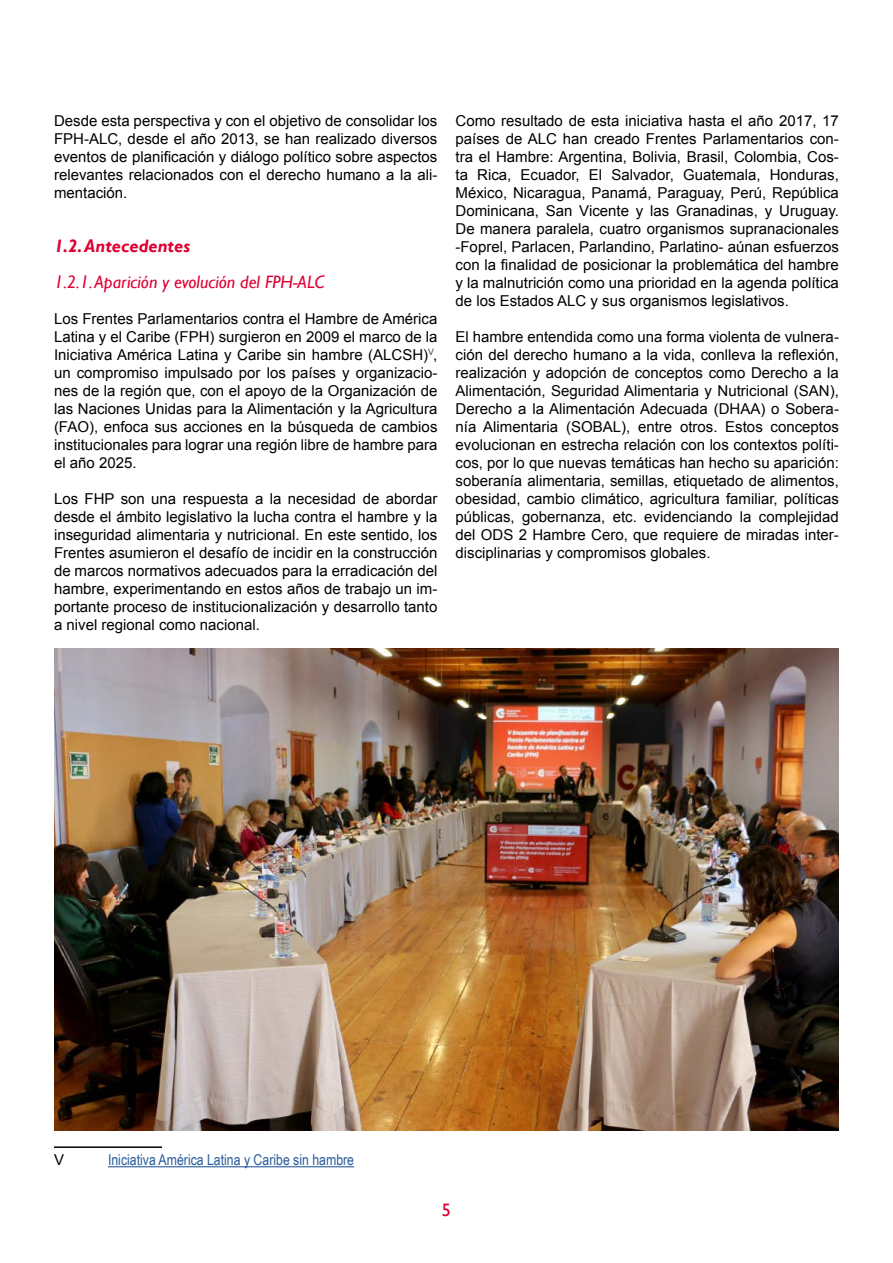
<style>
.page{position:relative;width:893px;height:1263px;background:#fff}
.page>*{position:absolute;margin:0;border:0;box-sizing:border-box;transform-origin:0 0}
.t1{font:italic 18px "Gill Sans";color:#de0032}
.t2{font:italic 700 18px "Gill Sans";color:#de0032}
.t3{font:18px "Gill Sans";color:#de0032}
.t4{font:15px/18px "Arial";color:#000;text-align:justify}
.t5{font:15px "Arial Narrow";color:#275b9b}
</style>
<div class="page">
<hr style="left:54px;top:1146px;width:108px;height:2px;background:#000">
<hr style="left:108px;top:1166px;width:246px;height:1px;background:#275b9b">
<img style="left:54px;top:648px;width:785px;height:482px">
<p class="t4" style="left:54px;top:112px;width:385px">Desde esta perspectiva y con el objetivo de consolidar los FPH-ALC, desde el año 2013, se han realizado diversos eventos de planificación y diálogo político sobre aspectos relevantes relacionados con el derecho humano a la ali&shy;mentación.</p>
<p class="t2" style="left:54px;top:235px;width:138px">1.2. Antecedentes</p>
<p class="t1" style="left:54px;top:271px;width:272px">1.2.1. Aparición y evolución del FPH-ALC</p>
<p class="t4" style="left:54px;top:310px;width:385px">Los Frentes Parlamentarios contra el Hambre de América Latina y el Caribe (FPH) surgieron en 2009 el marco de la Iniciativa América Latina y Caribe sin hambre (ALCSH)<sup>V</sup>, un compromiso impulsado por los países y organizacio&shy;nes de la región que, con el apoyo de la Organización de las Naciones Unidas para la Alimentación y la Agricultura (FAO), enfoca sus acciones en la búsqueda de cambios institucionales para lograr una región libre de hambre para el año 2025.</p>
<p class="t4" style="left:54px;top:490px;width:385px">Los FHP son una respuesta a la necesidad de abordar desde el ámbito legislativo la lucha contra el hambre y la inseguridad alimentaria y nutricional. En este sentido, los Frentes asumieron el desafío de incidir en la construcción de marcos normativos adecuados para la erradicación del hambre, experimentando en estos años de trabajo un im&shy;portante proceso de institucionalización y desarrollo tanto a nivel regional como nacional.</p>
<p class="t4" style="left:455px;top:112px;width:385px">Como resultado de esta iniciativa hasta el año 2017, 17 países de ALC han creado Frentes Parlamentarios con&shy;tra el Hambre: Argentina, Bolivia, Brasil, Colombia, Cos&shy;ta Rica, Ecuador, El Salvador, Guatemala, Honduras, México, Nicaragua, Panamá, Paraguay, Perú, República Dominicana, San Vicente y las Granadinas, y Uruguay.<br>De manera paralela, cuatro organismos supranacionales -Foprel, Parlacen, Parlandino, Parlatino- aúnan esfuerzos con la finalidad de posicionar la problemática del hambre y la malnutrición como una prioridad en la agenda política de los Estados ALC y sus organismos legislativos.</p>
<p class="t4" style="left:455px;top:328px;width:385px">El hambre entendida como una forma violenta de vulnera&shy;ción del derecho humano a la vida, conlleva la reflexión, realización y adopción de conceptos como Derecho a la Alimentación, Seguridad Alimentaria y Nutricional (SAN), Derecho a la Alimentación Adecuada (DHAA) o Sobera&shy;nía Alimentaria (SOBAL), entre otros. Estos conceptos evolucionan en estrecha relación con los contextos políti&shy;cos, por lo que nuevas temáticas han hecho su aparición: soberanía alimentaria, semillas, etiquetado de alimentos, obesidad, cambio climático, agricultura familiar, políticas públicas, gobernanza, etc. evidenciando la complejidad del ODS 2 Hambre Cero, que requiere de miradas inter&shy;disciplinarias y compromisos globales.</p>
<p class="t4" style="left:54px;top:1151px;width:12px">V</p>
<p class="t5" style="left:108px;top:1149px;width:248px">Iniciativa América Latina y Caribe sin hambre</p>
<p class="t3" style="left:442px;top:1199px;width:10px">5</p>
</div>
